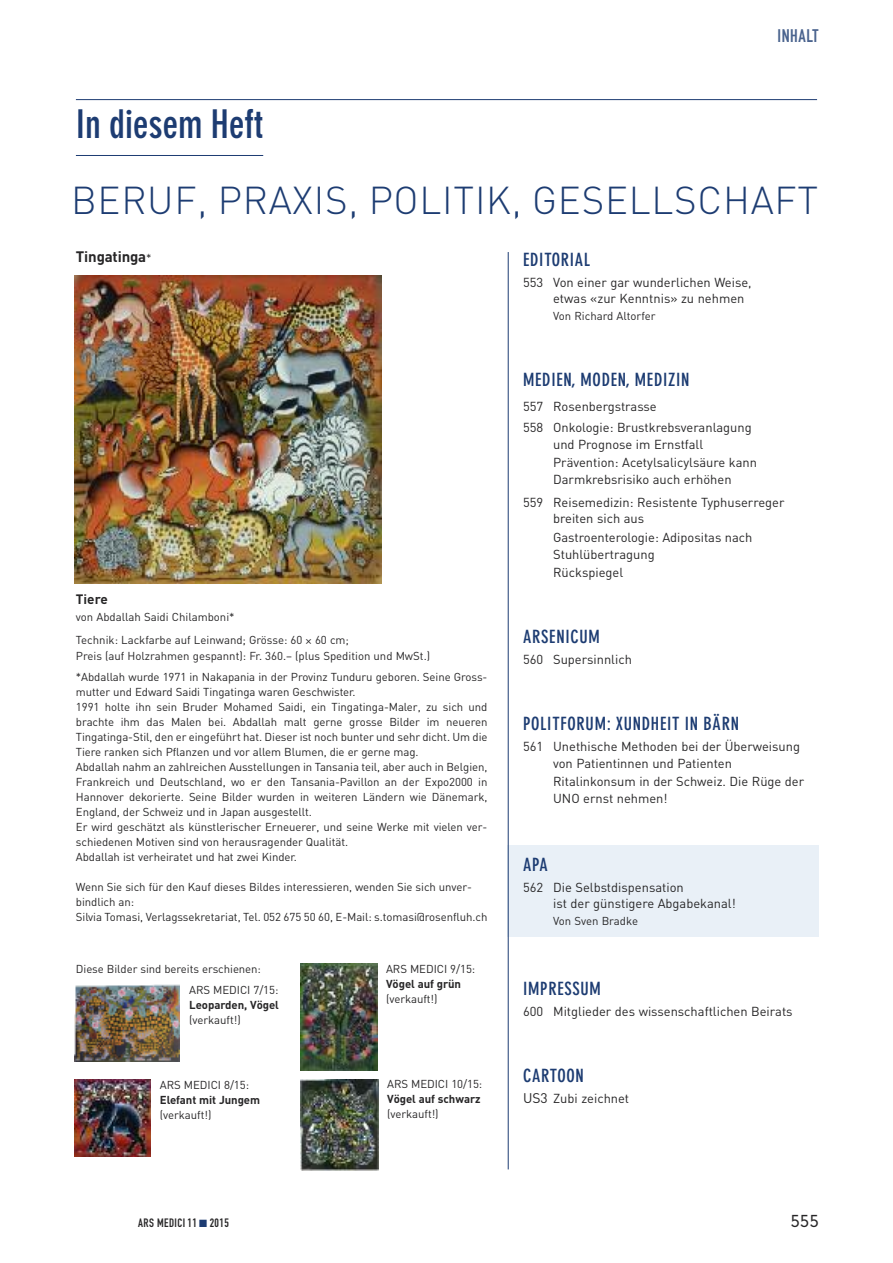
<style>
.page{position:relative;width:893px;height:1263px;background:#fff}
.page>*{position:absolute;margin:0;border:0;box-sizing:border-box;transform-origin:0 0}
.t1{font:700 condensed 39px "DIN Neuzeit Grotesk";letter-spacing:-.005em;color:#1d3c72}
.t2{font:300 38.4px "DIN";letter-spacing:.02em;color:#1d3c72}
.t3{font:700 condensed 18px "DIN Neuzeit Grotesk";letter-spacing:.04em;color:#1d3c72}
.t4{font:18px "DIN Engschrift";letter-spacing:.035em;color:#4a638e}
.t5{font:300 16.5px "DIN Neuzeit Grotesk";color:#272627}
.t6{font:700 15px "DIN";letter-spacing:-.01em;color:#272627}
.t7{font:700 13.5px "DIN";color:#272627}
.t8{font:12.9px/16.5px "DIN";color:#272627}
.t9{font:12px "DIN Engschrift";letter-spacing:.035em;color:#272627}
.t10{font:11.4px/15px "DIN";letter-spacing:-.005em;color:#272627}
.t11{font:700 11.4px "DIN";letter-spacing:-.005em;color:#272627}
.s1{font-weight:400;font-size:11.4px}
.s2{font-family:"Sabon"}
.s3{font-size:13.8px}
.s4{color:#1d3c72}
</style>
<div class="page">
<div style="left:507px;top:846px;width:312px;height:91px;background:#e9f0f7"></div>
<hr style="left:76px;top:99px;width:741px;height:1px;background:#1d3c72">
<hr style="left:76px;top:155px;width:187px;height:1px;background:#1d3c72">
<hr style="left:508px;top:252px;width:1px;height:917px;background:#1d3c72">
<img style="left:74px;top:275px;width:307px;height:309px">
<svg style="left:74px;top:1080px;width:77px;height:77px"></svg>
<img style="left:74px;top:1080px;width:76px;height:76px">
<img style="left:301px;top:1080px;width:77px;height:90px">
<img style="left:301px;top:964px;width:76px;height:107px">
<img style="left:75px;top:985px;width:105px;height:77px">
<h1 class="t1" style="left:76px;top:109px;width:189px">In diesem Heft</h1>
<h3 class="t4" style="left:777px;top:30px;width:43px">INHALT</h3>
<h2 class="t2" style="left:71px;top:178px;width:749px">BERUF, PRAXIS, POLITIK, GESELLSCHAFT</h2>
<h3 class="t3" style="left:523px;top:252px;width:69px">EDITORIAL</h3>
<p class="t8" style="left:553px;top:274px;width:200px;text-indent:-30px">553 Von einer gar wunderlichen Weise, etwas «zur Kenntnis» zu nehmen</p>
<p class="t10" style="left:553px;top:308px;width:104px">Von Richard Altorfer</p>
<h3 class="t6" style="left:76px;top:248px;width:77px">Tingatinga<span class="s1">*</span></h3>
<p class="t7" style="left:76px;top:592px;width:33px">Tiere</p>
<p class="t10" style="left:76px;top:605px;width:275px;line-height:23px">von Abdallah Saidi Chilamboni*<br>Technik: Lackfarbe auf Leinwand; Grösse: 60 <span class="s2">×</span> 60 cm;</p>
<p class="t10" style="left:76px;top:645px;width:413px;line-height:21.5px">Preis (auf Holzrahmen gespannt): Fr. 360.– (plus Spedition und MwSt.)<br>*Abdallah wurde 1971 in Nakapania in der Provinz Tunduru geboren. Seine Gross-</p>
<p class="t10" style="left:76px;top:685px;width:413px">mutter und Edward Saidi Tingatinga waren Geschwister.<br>1991 holte ihn sein Bruder Mohamed Saidi, ein Tingatinga-Maler, zu sich und brachte ihm das Malen bei. Abdallah malt gerne grosse Bilder im neueren Tingatinga-Stil, den er eingeführt hat. Dieser ist noch bunter und sehr dicht. Um die Tiere ranken sich Pflanzen und vor allem Blumen, die er gerne mag.<br>Abdallah nahm an zahlreichen Ausstellungen in Tansania teil, aber auch in Belgien, Frankreich und Deutschland, wo er den Tansania-Pavillon an der Expo2000 in Hannover dekorierte. Seine Bilder wurden in weiteren Ländern wie Dänemark, England, der Schweiz und in Japan ausgestellt.<br>Er wird geschätzt als künstlerischer Erneuerer, und seine Werke mit vielen ver&shy;schiedenen Motiven sind von herausragender Qualität.<br>Abdallah ist verheiratet und hat zwei Kinder.</p>
<p class="t10" style="left:76px;top:880px;width:413px">Wenn Sie sich für den Kauf dieses Bildes interessieren, wenden Sie sich unver&shy;bindlich an:<br>Silvia Tomasi, Verlagssekretariat, Tel. 052 675 50 60, E-Mail: s.tomasi@rosenfluh.ch</p>
<p class="t10" style="left:189px;top:958px;width:91px;line-height:21.5px;text-indent:-113px">Diese Bilder sind bereits erschienen:<br>ARS MEDICI 7/15:</p>
<p class="t11" style="left:189px;top:998px;width:91px">Leoparden, Vögel</p>
<p class="t10" style="left:189px;top:1013px;width:53px">(verkauft!)</p>
<p class="t10" style="left:160px;top:1077px;width:91px">ARS MEDICI 8/15:</p>
<p class="t11" style="left:160px;top:1093px;width:102px">Elefant mit Jungem</p>
<p class="t10" style="left:160px;top:1107px;width:53px">(verkauft!)</p>
<p class="t10" style="left:386px;top:961px;width:91px">ARS MEDICI 9/15:</p>
<p class="t11" style="left:386px;top:977px;width:77px">Vögel auf grün</p>
<p class="t10" style="left:386px;top:991px;width:53px">(verkauft!)</p>
<p class="t10" style="left:387px;top:1077px;width:97px">ARS MEDICI 10/15:</p>
<p class="t11" style="left:387px;top:1092px;width:95px">Vögel auf schwarz</p>
<p class="t10" style="left:387px;top:1107px;width:53px">(verkauft!)</p>
<h3 class="t3" style="left:523px;top:372px;width:168px">MEDIEN, MODEN, MEDIZIN</h3>
<p class="t8" style="left:523px;top:396px;width:230px;line-height:21px">557 Rosenbergstrasse<br>558 Onkologie: Brustkrebsveranlagung</p>
<p class="t8" style="left:553px;top:435px;width:205px;line-height:18.6px">und Prognose im Ernstfall<br>Prävention: Acetylsalicylsäure kann</p>
<p class="t8" style="left:523px;top:468px;width:263px;line-height:23.1px;text-indent:30px">Darmkrebsrisiko auch erhöhen<br>559 Reisemedizin: Resistente Typhuserreger</p>
<p class="t8" style="left:553px;top:510px;width:201px;line-height:18.6px">breiten sich aus<br>Gastroenterologie: Adipositas nach</p>
<p class="t8" style="left:553px;top:545px;width:103px;line-height:18.6px">Stuhlübertragung<br>Rückspiegel</p>
<h3 class="t3" style="left:523px;top:630px;width:78px">ARSENICUM</h3>
<p class="t8" style="left:523px;top:651px;width:110px">560 Supersinnlich</p>
<h3 class="t3" style="left:523px;top:717px;width:217px">POLITFORUM: XUNDHEIT IN BÄRN</h3>
<p class="t8" style="left:553px;top:738px;width:248px;text-indent:-30px">561 Unethische Methoden bei der Überweisung von Patientinnen und Patienten</p>
<p class="t8" style="left:553px;top:774px;width:253px">Ritalinkonsum in der Schweiz. Die Rüge der<br>UNO ernst nehmen!</p>
<h3 class="t3" style="left:523px;top:858px;width:26px">APA</h3>
<p class="t8" style="left:553px;top:879px;width:184px;text-indent:-30px">562 Die Selbstdispensation<br>ist der günstigere Abgabekanal!</p>
<p class="t10" style="left:553px;top:913px;width:86px">Von Sven Bradke</p>
<h3 class="t3" style="left:523px;top:982px;width:79px">IMPRESSUM</h3>
<p class="t8" style="left:523px;top:1004px;width:271px">600 Mitglieder des wissenschaftlichen Beirats</p>
<h3 class="t3" style="left:523px;top:1069px;width:62px">CARTOON</h3>
<p class="t8" style="left:523px;top:1091px;width:108px"><span class="s3">US3</span> Zubi zeichnet</p>
<p class="t9" style="left:138px;top:1218px;width:92px">ARS MEDICI11 <span class="s4">■</span> 2015</p>
<h3 class="t5" style="left:791px;top:1214px;width:29px">555</h3>
</div>
